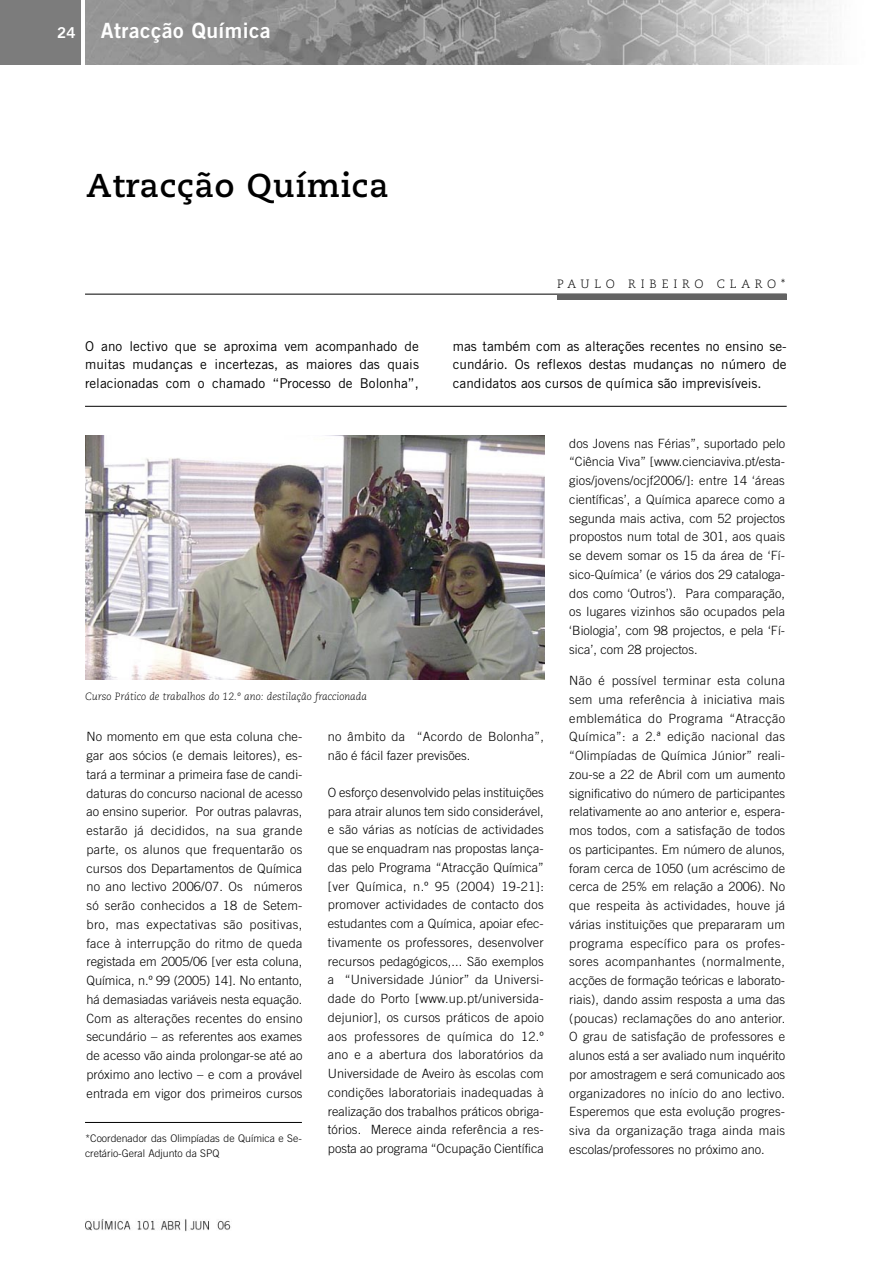
<style>
.page{position:relative;width:893px;height:1263px;background:#fff}
.page>*{position:absolute;margin:0;border:0;box-sizing:border-box;transform-origin:0 0}
.t1{font:700 33px "Caecilia";letter-spacing:.025em;color:#000}
.t2{font:21px "Trade Gothic Bold Two";letter-spacing:.025em;color:#fff}
.t3{font:15px "Trade Gothic Bold Two";color:#fff}
.t4{font:13.5px/18.8px "Trade Gothic";color:#000;text-align:justify}
.t5{font:300 12.75px/18.8px "Trade Gothic";color:#000;text-align:justify}
.t6{font:300 12.75px/18.8px "Trade Gothic";letter-spacing:.02em;color:#000}
.t7{font:300 12px "Caecilia";letter-spacing:.4em;color:#000}
.t8{font:300 10.5px/14.2px "Trade Gothic";color:#000}
.t9{font:italic 300 10.5px "Caecilia";color:#000}
</style>
<div class="page">
<div style="left:0;top:0;width:80px;height:65px;background:#7c7c7c"></div>
<img style="left:85px;top:0;width:746px;height:65px">
<hr style="left:85px;top:294px;width:702px;height:1px;background:#000">
<div style="left:557px;top:294px;width:230px;height:6px;background:#636363"></div>
<img style="left:85px;top:1219px;width:146px;height:13px">
<hr style="left:85px;top:1122px;width:217px;height:1px;background:#000">
<hr style="left:85px;top:406px;width:702px;height:1px;background:#000">
<img style="left:85px;top:436px;width:460px;height:243px">
<p class="t3" style="left:57px;top:23px;width:20px">24</p>
<h2 class="t2" style="left:101px;top:18px;width:172px">Atracção Química</h2>
<h1 class="t1" style="left:87px;top:166px;width:304px">Atracção Química</h1>
<p class="t7" style="left:557px;top:277px;width:230px">PAULO RIBEIRO CLARO*</p>
<p class="t4" style="left:85px;top:336px;width:335px">O ano lectivo que se aproxima vem acompanhado de muitas mudanças e incertezas, as maiores das quais relacionadas com o chamado “Processo de Bolonha”,</p>
<p class="t4" style="left:453px;top:336px;width:335px">mas também com as alterações recentes no ensino se&shy;cundário. Os reflexos destas mudanças no número de candidatos aos cursos de química são imprevisíveis.</p>
<p class="t9" style="left:85px;top:690px;width:284px">Curso Prático de trabalhos do 12.º ano: destilação fraccionada</p>
<p class="t5" style="left:87px;top:727px;width:217px">No momento em que esta coluna che&shy;gar aos sócios (e demais leitores), es&shy;tará a terminar a primeira fase de candi&shy;daturas do concurso nacional de acesso ao ensino superior. Por outras palavras, estarão já decididos, na sua grande parte, os alunos que frequentarão os cursos dos Departamentos de Química no ano lectivo 2006/07. Os números só serão conhecidos a 18 de Setem&shy;bro, mas expectativas são positivas, face à interrupção do ritmo de queda registada em 2005/06 [ver esta coluna, Química, n.º 99 (2005) 14]. No entanto, há demasiadas variáveis nesta equação.<br>Com as alterações recentes do ensino secundário – as referentes aos exames de acesso vão ainda prolongar-se até ao próximo ano lectivo – e com a provável entrada em vigor dos primeiros cursos</p>
<p class="t6" style="left:328px;top:727px;width:217px">no âmbito da “Acordo de Bolonha”, não é fácil fazer previsões.</p>
<p class="t5" style="left:328px;top:783px;width:217px">O esforço desenvolvido pelas instituições para atrair alunos tem sido considerável, e são várias as notícias de actividades que se enquadram nas propostas lança&shy;das pelo Programa “Atracção Química” [ver Química, n.º 95 (2004) 19-21]: promover actividades de contacto dos estudantes com a Química, apoiar efec&shy;tivamente os professores, desenvolver recursos pedagógicos,... São exemplos a “Universidade Júnior” da Universi&shy;dade do Porto [www.up.pt/universida&shy;dejunior], os cursos práticos de apoio aos professores de química do 12.º ano e a abertura dos laboratórios da Universidade de Aveiro às escolas com condições laboratoriais inadequadas à realização dos trabalhos práticos obriga&shy;tórios. Merece ainda referência a res&shy;posta ao programa “Ocupação Científica</p>
<p class="t8" style="left:85px;top:1131px;width:218px">*Coordenador das Olimpíadas de Química e Se&shy;cretário-Geral Adjunto da SPQ</p>
<p class="t5" style="left:569px;top:434px;width:217px">dos Jovens nas Férias”, suportado pelo “Ciência Viva” [www.cienciaviva.pt/esta&shy;gios/jovens/ocjf2006/]: entre 14 ‘áreas científicas’, a Química aparece como a segunda mais activa, com 52 projectos propostos num total de 301, aos quais se devem somar os 15 da área de ‘Fí&shy;sico-Química’ (e vários dos 29 cataloga&shy;dos como ‘Outros’). Para comparação, os lugares vizinhos são ocupados pela ‘Biologia’, com 98 projectos, e pela ‘Fí&shy;sica’, com 28 projectos.</p>
<p class="t5" style="left:569px;top:671px;width:217px">Não é possível terminar esta coluna sem uma referência à iniciativa mais emblemática do Programa “Atracção Química”: a 2.ª edição nacional das “Olimpíadas de Química Júnior” reali&shy;zou-se a 22 de Abril com um aumento significativo do número de participantes relativamente ao ano anterior e, espera&shy;mos todos, com a satisfação de todos os participantes. Em número de alunos, foram cerca de 1050 (um acréscimo de cerca de 25% em relação a 2006). No que respeita às actividades, houve já várias instituições que prepararam um programa específico para os profes&shy;sores acompanhantes (normalmente, acções de formação teóricas e laborato&shy;riais), dando assim resposta a uma das (poucas) reclamações do ano anterior.<br>O grau de satisfação de professores e alunos está a ser avaliado num inquérito por amostragem e será comunicado aos organizadores no início do ano lectivo.<br>Esperemos que esta evolução progres&shy;siva da organização traga ainda mais escolas/professores no próximo ano.</p>
</div>
